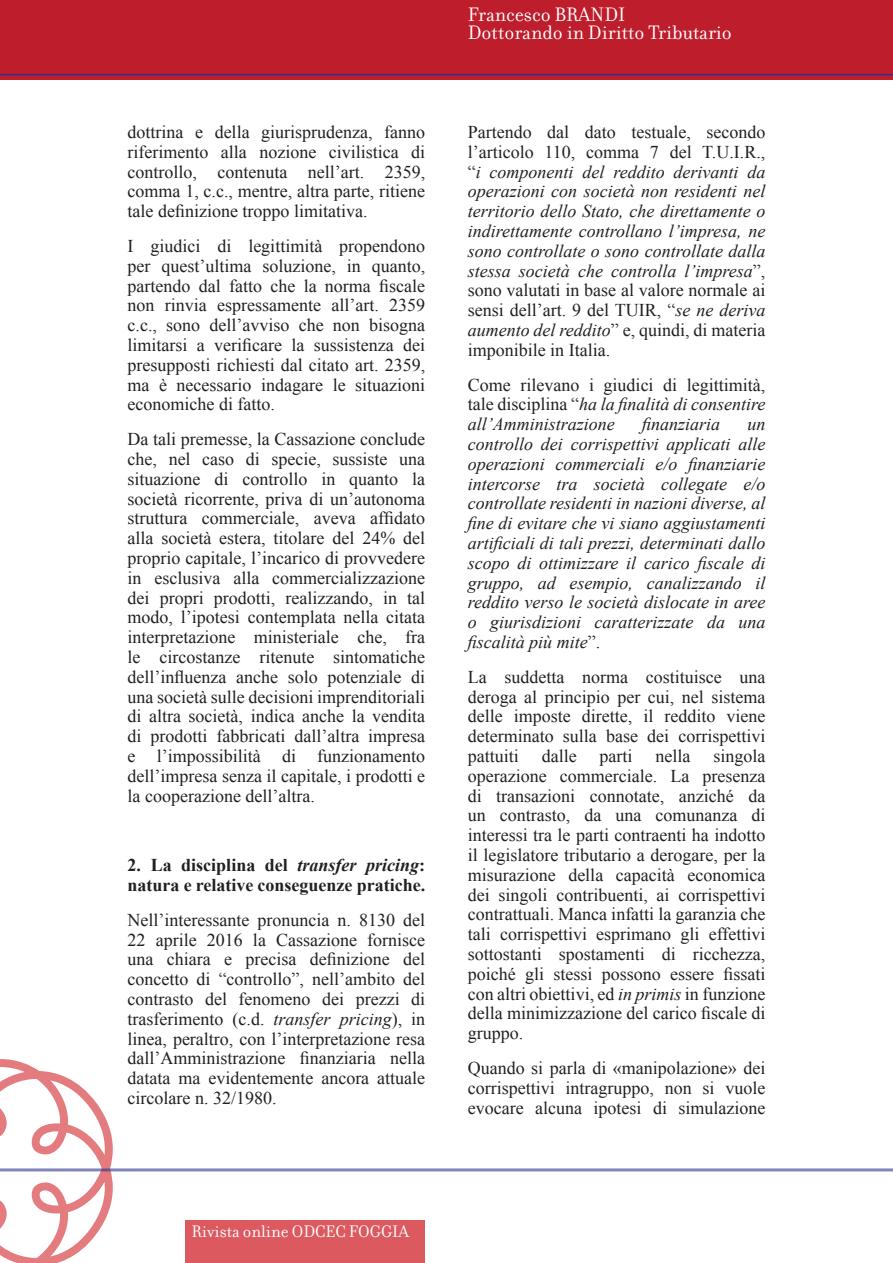
<style>
.page{position:relative;width:893px;height:1263px;background:#fff}
.page>*{position:absolute;margin:0;border:0;box-sizing:border-box;transform-origin:0 0}
.Default{font:21px "Filosofia";color:#fff}
.Normale{font:18px/19.8px "Times New Roman";color:#231f20;text-align:justify}
.Normale-2{font:italic 18px/19.8px "Times New Roman";color:#231f20;text-align:justify}
.Normale-3{font:700 18px/19.8px "Times New Roman";color:#231f20}
.t1{font:18px "Filosofia";color:#fff}
.s1{font-style:italic}
.s2{font-style:normal}
</style>
<div class="page">
<div style="left:0;top:0;width:893px;height:79px;background:#be1d2c"></div>
<hr style="left:0;top:74px;width:893px;height:1px;background:#2e3092">
<svg style="left:0;top:1059px;width:113px;height:204px"></svg>
<hr style="left:0;top:1168px;width:893px;height:3px;background:#2e328e">
<div style="left:185px;top:1220px;width:240px;height:43px;background:#dc5a5f"></div>
<p class="Normale" style="left:128px;top:122px;width:299px">dottrina e della giurisprudenza, fanno riferimento alla nozione civilistica di controllo, contenuta nell’art. 2359, comma 1, c.c., mentre, altra parte, ritiene tale definizione troppo limitativa.</p>
<p class="Normale" style="left:128px;top:236px;width:299px">I giudici di legittimità propendono per quest’ultima soluzione, in quanto, partendo dal fatto che la norma fiscale non rinvia espressamente all’art. 2359 c.c., sono dell’avviso che non bisogna limitarsi a verificare la sussistenza dei presupposti richiesti dal citato art. 2359, ma è necessario indagare le situazioni economiche di fatto.</p>
<p class="Normale" style="left:128px;top:429px;width:299px">Da tali premesse, la Cassazione conclude che, nel caso di specie, sussiste una situazione di controllo in quanto la società ricorrente, priva di un’autonoma struttura commerciale, aveva affidato alla società estera, titolare del 24% del proprio capitale, l’incarico di provvedere in esclusiva alla commercializzazione dei propri prodotti, realizzando, in tal modo, l’ipotesi contemplata nella citata interpretazione ministeriale che, fra le circostanze ritenute sintomatiche dell’influenza anche solo potenziale di una società sulle decisioni imprenditoriali di altra società, indica anche la vendita di prodotti fabbricati dall’altra impresa e l’impossibilità di funzionamento dell’impresa senza il capitale, i prodotti e la cooperazione dell’altra.</p>
<p class="Normale-3" style="left:128px;top:855px;width:299px">2. La disciplina del <span class="s1">transfer pricing</span>: natura e relative conseguenze pratiche.</p>
<p class="Normale" style="left:128px;top:910px;width:299px">Nell’interessante pronuncia n. 8130 del 22 aprile 2016 la Cassazione fornisce una chiara e precisa definizione del concetto di “controllo”, nell’ambito del contrasto del fenomeno dei prezzi di trasferimento (c.d. <span class="s1">transfer pricing</span>), in linea, peraltro, con l’interpretazione resa dall’Amministrazione finanziaria nella datata ma evidentemente ancora attuale circolare n. 32/1980.</p>
<p class="Default" style="left:468px;top:3px;width:159px">Francesco BRANDI</p>
<p class="Default" style="left:468px;top:21px;width:266px">Dottorando in Diritto Tributario</p>
<p class="Normale-2" style="left:468px;top:122px;width:299px"><span class="s2">Partendo dal dato testuale, secondo l’articolo 110, comma 7 del T.U.I.R., “</span>i componenti del reddito derivanti da operazioni con società non residenti nel territorio dello Stato, che direttamente o indirettamente controllano l’impresa, ne sono controllate o sono controllate dalla stessa società che controlla l’impresa<span class="s2">”, sono valutati in base al valore normale ai sensi dell’art. 9 del TUIR, “</span>se ne deriva aumento del reddito<span class="s2">” e, quindi, di materia imponibile in Italia.</span></p>
<p class="Normale" style="left:468px;top:374px;width:299px">Come rilevano i giudici di legittimità, tale disciplina “<span class="s1">ha la finalità di consentire all’Amministrazione</span></p>
<p class="Normale-2" style="left:642px;top:414px;width:80px">finanziaria</p>
<p class="Normale-2" style="left:468px;top:414px;width:299px;text-indent:280px">un controllo dei corrispettivi applicati alle operazioni commerciali e/o finanziarie intercorse tra società collegate e/o controllate residenti in nazioni diverse, al fine di evitare che vi siano aggiustamenti artificiali di tali prezzi, determinati dallo scopo di ottimizzare il carico fiscale di gruppo, ad esempio, canalizzando il reddito verso le società dislocate in aree o giurisdizioni caratterizzate da una fiscalità più mite<span class="s2">”.</span></p>
<p class="Normale" style="left:468px;top:667px;width:299px">La suddetta norma costituisce una deroga al principio per cui, nel sistema delle imposte dirette, il reddito viene determinato sulla base dei corrispettivi pattuiti</p>
<p class="Normale" style="left:468px;top:746px;width:299px;text-indent:246px">singola operazione commerciale. La presenza di transazioni connotate, anziché da un contrasto, da una comunanza di interessi tra le parti contraenti ha indotto il legislatore tributario a derogare, per la misurazione della capacità economica dei singoli contribuenti, ai corrispettivi contrattuali. Manca infatti la garanzia che tali corrispettivi esprimano gli effettivi sottostanti spostamenti di ricchezza, poiché gli stessi possono essere fissati con altri obiettivi, ed <span class="s1">in primis</span> in funzione della minimizzazione del carico fiscale di gruppo.</p>
<p class="Normale" style="left:468px;top:1058px;width:299px">Quando si parla di «manipolazione» dei corrispettivi intragruppo, non si vuole evocare alcuna ipotesi di simulazione</p>
<p class="Normale" style="left:542px;top:746px;width:36px">dalle</p>
<p class="Normale" style="left:600px;top:746px;width:34px">parti</p>
<p class="Normale" style="left:655px;top:746px;width:36px">nella</p>
<p class="t1" style="left:192px;top:1222px;width:219px">Rivista online ODCEC FOGGIA</p>
</div>
